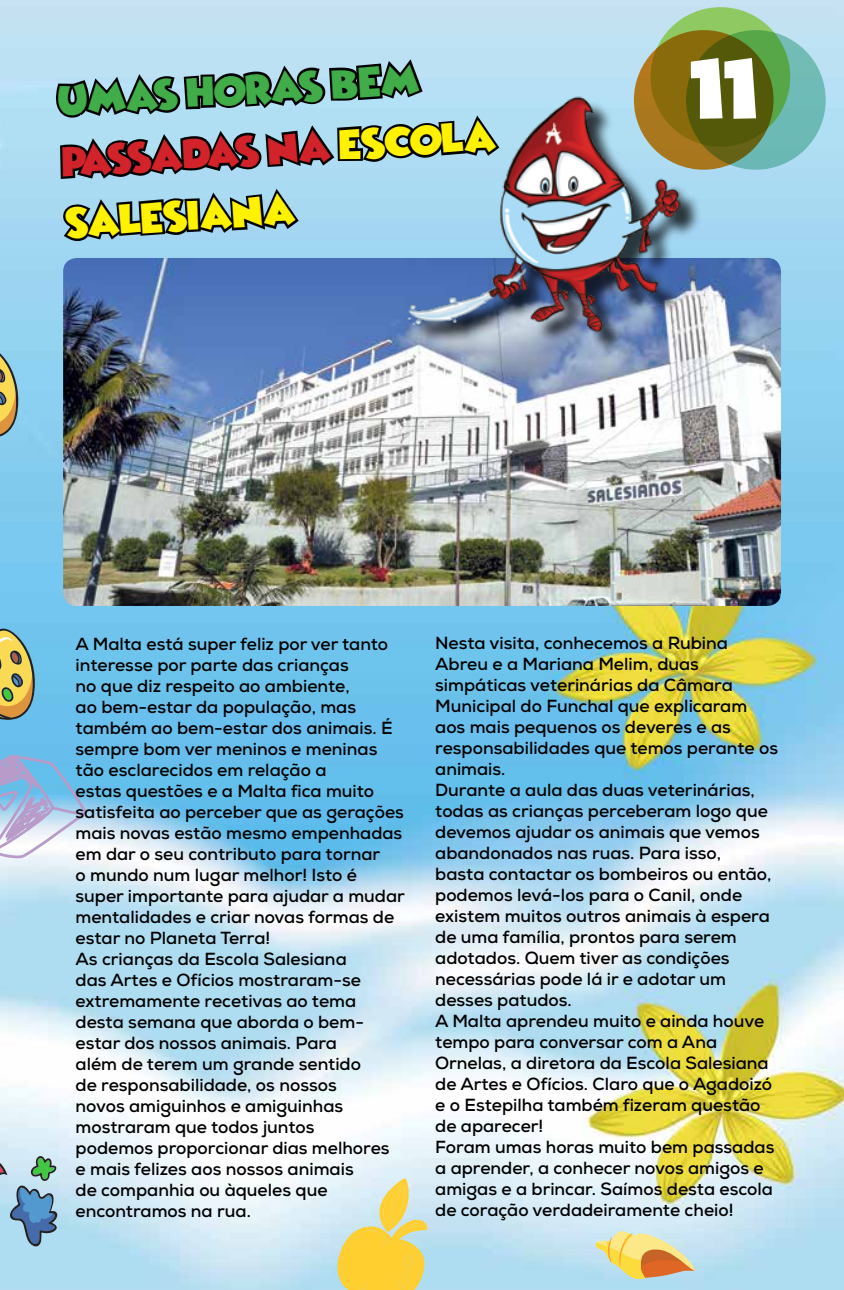
<style>
.page{position:relative;width:844px;height:1290px;background:#fff}
.page>*{position:absolute;margin:0;border:0;box-sizing:border-box;transform-origin:0 0}
.t1{font:70px "Wicked Mouse";color:#fff}
.t2{font:35px/61.4px "Wicked Mouse";color:#fff200}
.t3{font:700 17.5px/21px "Nexa";color:#000}
.s1{color:#41ad49}
.s2{color:#d2232a}
</style>
<div class="page">
<img style="left:0;top:0;width:843px;height:1290px">
<svg style="left:0;top:753px;width:88px;height:110px"></svg>
<img style="left:0;top:108px;width:24px;height:216px">
<svg style="left:0;top:1154px;width:59px;height:136px;background:#98c1d5"></svg>
<svg style="left:335px;top:1178px;width:92px;height:112px;background:#e9da88"></svg>
<svg style="left:0;top:320px;width:20px;height:118px;background:#a3b7a0"></svg>
<div style="left:650px;top:7px;width:140px;height:140px;background:#8fc962;border-radius:50%"></div>
<svg style="left:685px;top:30px;width:140px;height:140px;background:#66b394"></svg>
<svg style="left:633px;top:30px;width:140px;height:140px;background:#67600c"></svg>
<svg style="left:593px;top:1230px;width:102px;height:49px;background:#dbc996"></svg>
<svg style="left:0;top:602px;width:37px;height:118px;background:#a0b28e"></svg>
<img style="left:63px;top:258px;width:717px;height:348px">
<svg style="left:56px;top:0;width:446px;height:244px;background:#91b2c2"></svg>
<div style="left:411px;top:100px;width:291px;height:254px;background:#000;opacity:.75"></div>
<img style="left:405px;top:88px;width:275px;height:254px">
<h2 class="t2" style="left:57px;top:67px;width:437px;rotate:-3deg"><span class="s1">Umas horas bem </span><span class="s2">passadas na</span> Escola<br>Salesiana</h2>
<h1 class="t1" style="left:690px;top:32px;width:69px">11</h1>
<p class="t3" style="left:76px;top:633px;width:331px">A Malta está super feliz por ver tanto interesse por parte das crianças<br>no que diz respeito ao ambiente,<br>ao bem-estar da população, mas também ao bem-estar dos animais. É sempre bom ver meninos e meninas tão esclarecidos em relação a<br>estas questões e a Malta fica muito satisfeita ao perceber que as gerações mais novas estão mesmo empenhadas em dar o seu contributo para tornar<br>o mundo num lugar melhor! Isto é super importante para ajudar a mudar mentalidades e criar novas formas de estar no Planeta Terra!<br>As crianças da Escola Salesiana<br>das Artes e Ofícios mostraram-se extremamente recetivas ao tema desta semana que aborda o bem&shy;estar dos nossos animais. Para<br>além de terem um grande sentido<br>de responsabilidade, os nossos<br>novos amiguinhos e amiguinhas mostraram que todos juntos<br>podemos proporcionar dias melhores<br>e mais felizes aos nossos animais<br>de companhia ou àqueles que encontramos na rua.</p>
<p class="t3" style="left:435px;top:632px;width:344px">Nesta visita, conhecemos a Rubina Abreu e a Mariana Melim, duas simpáticas veterinárias da Câmara Municipal do Funchal que explicaram aos mais pequenos os deveres e as responsabilidades que temos perante os animais.<br>Durante a aula das duas veterinárias, todas as crianças perceberam logo que devemos ajudar os animais que vemos abandonados nas ruas. Para isso,<br>basta contactar os bombeiros ou então, podemos levá-los para o Canil, onde existem muitos outros animais à espera de uma família, prontos para serem adotados. Quem tiver as condições necessárias pode lá ir e adotar um desses patudos.<br>A Malta aprendeu muito e ainda houve tempo para conversar com a Ana Ornelas, a diretora da Escola Salesiana de Artes e Ofícios. Claro que o Agadoizó e o Estepilha também fizeram questão de aparecer!<br>Foram umas horas muito bem passadas a aprender, a conhecer novos amigos e amigas e a brincar. Saímos desta escola de coração verdadeiramente cheio!</p>
</div>
